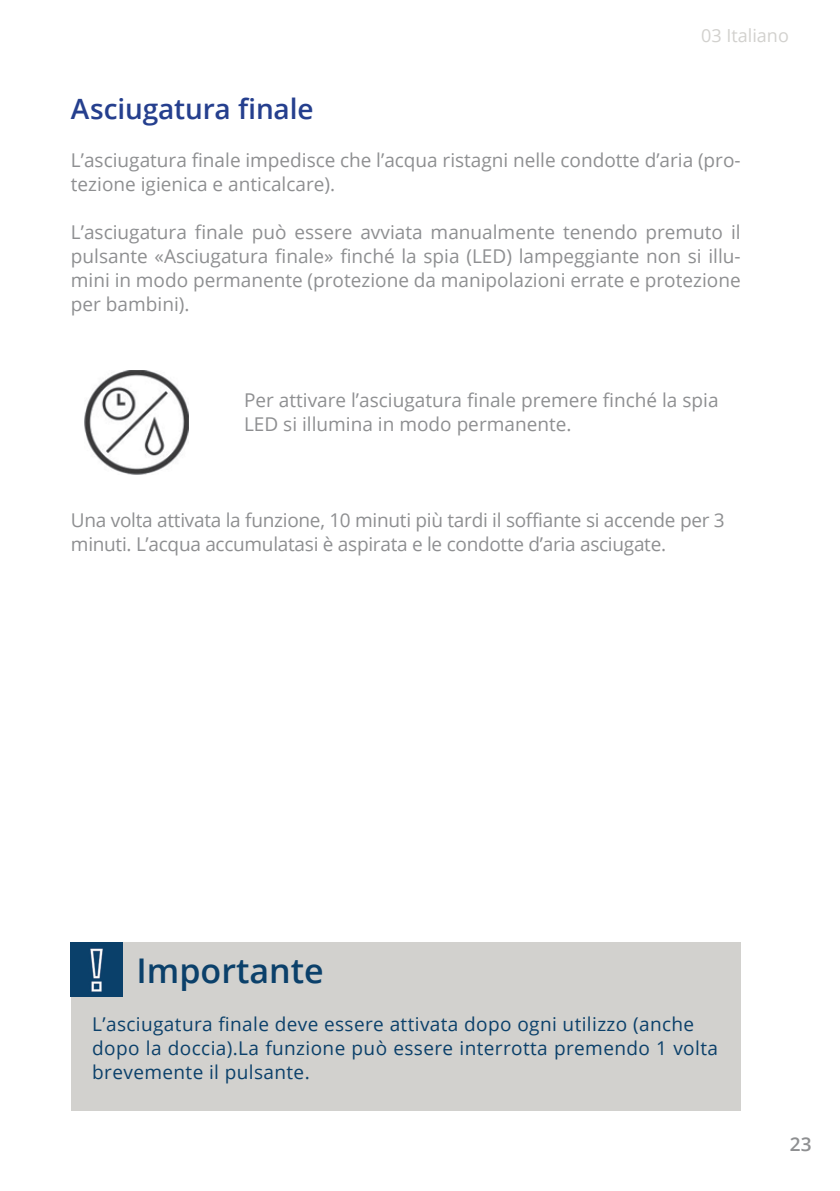
<style>
.page{position:relative;width:840px;height:1191px;background:#fff}
.page>*{position:absolute;margin:0;border:0;box-sizing:border-box;transform-origin:0 0}
.t1{font:600 34px "Open Sans";color:#0b406a}
.t2{font:600 28px "Open Sans";letter-spacing:-.005em;color:#253f8e}
.t3{font:19px/24px "Open Sans";color:#8e8f91}
.t4{font:19px/24px "Open Sans";letter-spacing:.02em;color:#0b406a}
.t5{font:600 19px "Open Sans";color:#8e8f91}
.t6{font:18px "Open Sans";color:#d2d1ce}
</style>
<div class="page">
<img style="left:84px;top:371px;width:104px;height:104px">
<div style="left:71px;top:942px;width:669px;height:169px;background:#d2d1ce"></div>
<img style="left:71px;top:942px;width:51px;height:54px">
<p class="t6" style="left:700px;top:23px;width:89px">03 Italiano</p>
<h2 class="t2" style="left:71px;top:89px;width:244px">Asciugatura finale</h2>
<p class="t3" style="left:71px;top:147px;width:670px">L’asciugatura finale impedisce che l’acqua ristagni nelle condotte d’aria (pro&shy;tezione igienica e anticalcare).</p>
<p class="t3" style="left:71px;top:219px;width:671px;text-align:justify">L’asciugatura finale può essere avviata manualmente tenendo premuto il pulsante «Asciugatura finale» finché la spia (LED) lampeggiante non si illu&shy;mini in modo permanente (protezione da manipolazioni errate e protezione per bambini).</p>
<p class="t3" style="left:244px;top:387px;width:476px">Per attivare l’asciugatura finale premere finché la spia<br>LED si illumina in modo permanente.</p>
<p class="t3" style="left:71px;top:507px;width:655px">Una volta attivata la funzione, 10 minuti più tardi il soffiante si accende per 3 minuti. L’acqua accumulatasi è aspirata e le condotte d’aria asciugate.</p>
<h1 class="t1" style="left:136px;top:947px;width:189px">Importante</h1>
<p class="t4" style="left:92px;top:1011px;width:627px">L’asciugatura finale deve essere attivata dopo ogni utilizzo (anche dopo la doccia).La funzione può essere interrotta premendo 1 volta brevemente il pulsante.</p>
<p class="t5" style="left:789px;top:1131px;width:23px">23</p>
</div>
